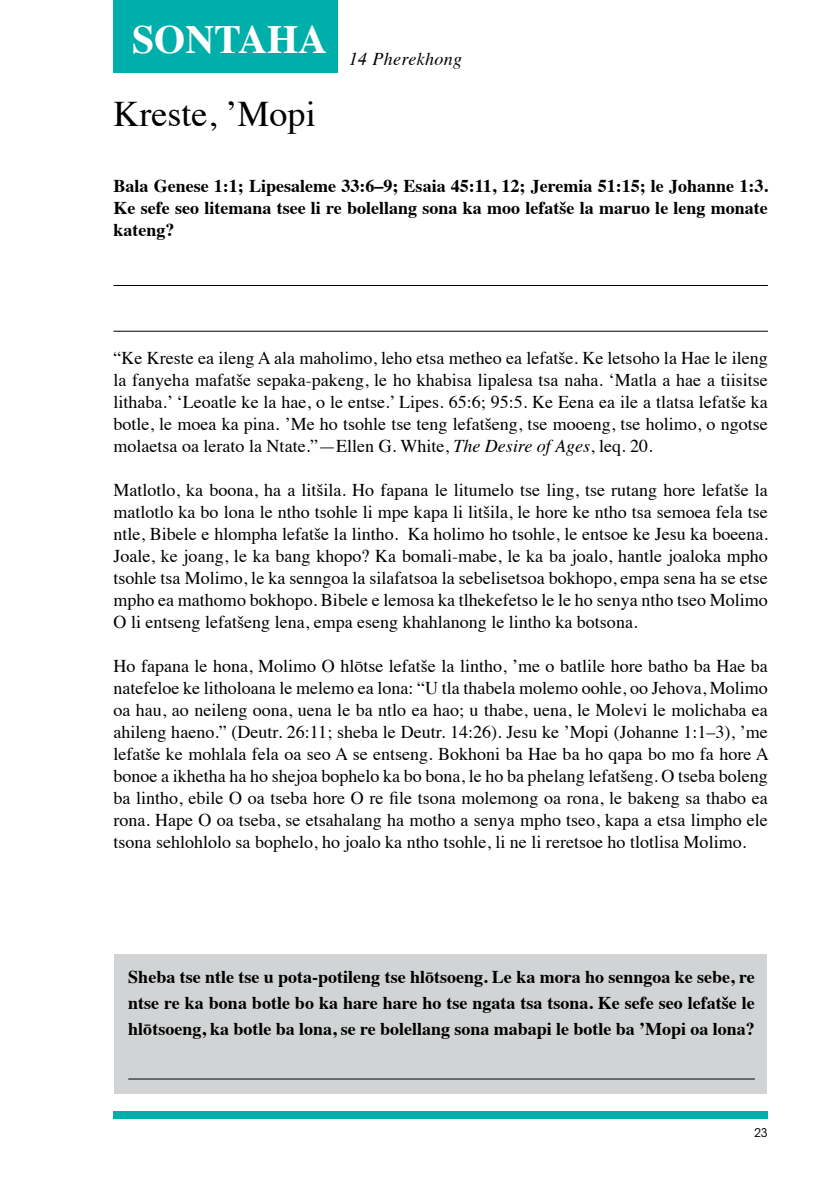
<style>
.page{position:relative;width:840px;height:1191px;background:#fff}
.page>*{position:absolute;margin:0;border:0;box-sizing:border-box;transform-origin:0 0}
.t1{font:700 40px "Times";color:#fff}
.t2{font:36px "Times";color:#000}
.t3{font:18px/22px "Times";color:#000;text-align:justify}
.t4{font:700 18px/22px "Times";color:#000;text-align:justify}
.t5{font:italic 18px "Times";letter-spacing:.02em;color:#000}
.t6{font:12px "ITC Avant Garde Std";color:#000}
.s1{font-style:italic}
</style>
<div class="page">
<div style="left:113px;top:1111px;width:654px;height:8px;background:#00afa9"></div>
<div style="left:113px;top:0;width:225px;height:72px;background:#00afa9"></div>
<hr style="left:113px;top:285px;width:654px;height:1px;background:#000">
<hr style="left:113px;top:331px;width:654px;height:1px;background:#000">
<div style="left:114px;top:954px;width:652px;height:139px;background:#d1d3d4"></div>
<hr style="left:128px;top:1078px;width:626px;height:1px;background:#000">
<h1 class="t1" style="left:132px;top:1px;width:196px">SONTAHA</h1>
<h2 class="t2" style="left:113px;top:80px;width:203px">Kreste, ’Mopi</h2>
<p class="t5" style="left:349px;top:43px;width:115px">14 Pherekhong</p>
<p class="t4" style="left:113px;top:173px;width:655px">Bala Genese 1:1; Lipesaleme 33:6–9; Esaia 45:11, 12; Jeremia 51:15; le Johanne 1:3.<br>Ke sefe seo litemana tsee li re bolellang sona ka moo lefatše la maruo le leng monate kateng?</p>
<p class="t3" style="left:113px;top:345px;width:655px">“Ke Kreste ea ileng A ala maholimo, leho etsa metheo ea lefatše. Ke letsoho la Hae le ileng la fanyeha mafatše sepaka-pakeng, le ho khabisa lipalesa tsa naha. ‘Matla a hae a tiisitse lithaba.’ ‘Leoatle ke la hae, o le entse.’ Lipes. 65:6; 95:5. Ke Eena ea ile a tlatsa lefatše ka botle, le moea ka pina. ’Me ho tsohle tse teng lefatšeng, tse mooeng, tse holimo, o ngotse molaetsa oa lerato la Ntate.”—Ellen G. White, <span class="s1">The Desire of Ages</span>, leq. 20.</p>
<p class="t3" style="left:113px;top:477px;width:655px">Matlotlo, ka boona, ha a litšila. Ho fapana le litumelo tse ling, tse rutang hore lefatše la matlotlo ka bo lona le ntho tsohle li mpe kapa li litšila, le hore ke ntho tsa semoea fela tse ntle, Bibele e hlompha lefatše la lintho. Ka holimo ho tsohle, le entsoe ke Jesu ka boeena.<br>Joale, ke joang, le ka bang khopo? Ka bomali-mabe, le ka ba joalo, hantle joaloka mpho tsohle tsa Molimo, le ka senngoa la silafatsoa la sebelisetsoa bokhopo, empa sena ha se etse mpho ea mathomo bokhopo. Bibele e lemosa ka tlhekefetso le le ho senya ntho tseo Molimo O li entseng lefatšeng lena, empa eseng khahlanong le lintho ka botsona.</p>
<p class="t3" style="left:113px;top:653px;width:656px">Ho fapana le hona, Molimo O hlōtse lefatše la lintho, ’me o batlile hore batho ba Hae ba natefeloe ke litholoana le melemo ea lona: “U tla thabela molemo oohle, oo Jehova, Molimo oa hau, ao neileng oona, uena le ba ntlo ea hao; u thabe, uena, le Molevi le molichaba ea ahileng haeno.” (Deutr. 26:11; sheba le Deutr. 14:26). Jesu ke ’Mopi (Johanne 1:1–3), ’me lefatše ke mohlala fela oa seo A se entseng. Bokhoni ba Hae ba ho qapa bo mo fa hore A bonoe a ikhetha ha ho shejoa bophelo ka bo bona, le ho ba phelang lefatšeng. O tseba boleng ba lintho, ebile O oa tseba hore O re file tsona molemong oa rona, le bakeng sa thabo ea rona. Hape O oa tseba, se etsahalang ha motho a senya mpho tseo, kapa a etsa limpho ele tsona sehlohlolo sa bophelo, ho joalo ka ntho tsohle, li ne li reretsoe ho tlotlisa Molimo.</p>
<p class="t4" style="left:128px;top:962px;width:627px;line-height:26px">Sheba tse ntle tse u pota-potileng tse hlōtsoeng. Le ka mora ho senngoa ke sebe, re ntse re ka bona botle bo ka hare hare ho tse ngata tsa tsona. Ke sefe seo lefatše le hlōtsoeng, ka botle ba lona, se re bolellang sona mabapi le botle ba ’Mopi oa lona?</p>
<p class="t6" style="left:753px;top:1125px;width:15px">23</p>
</div>
